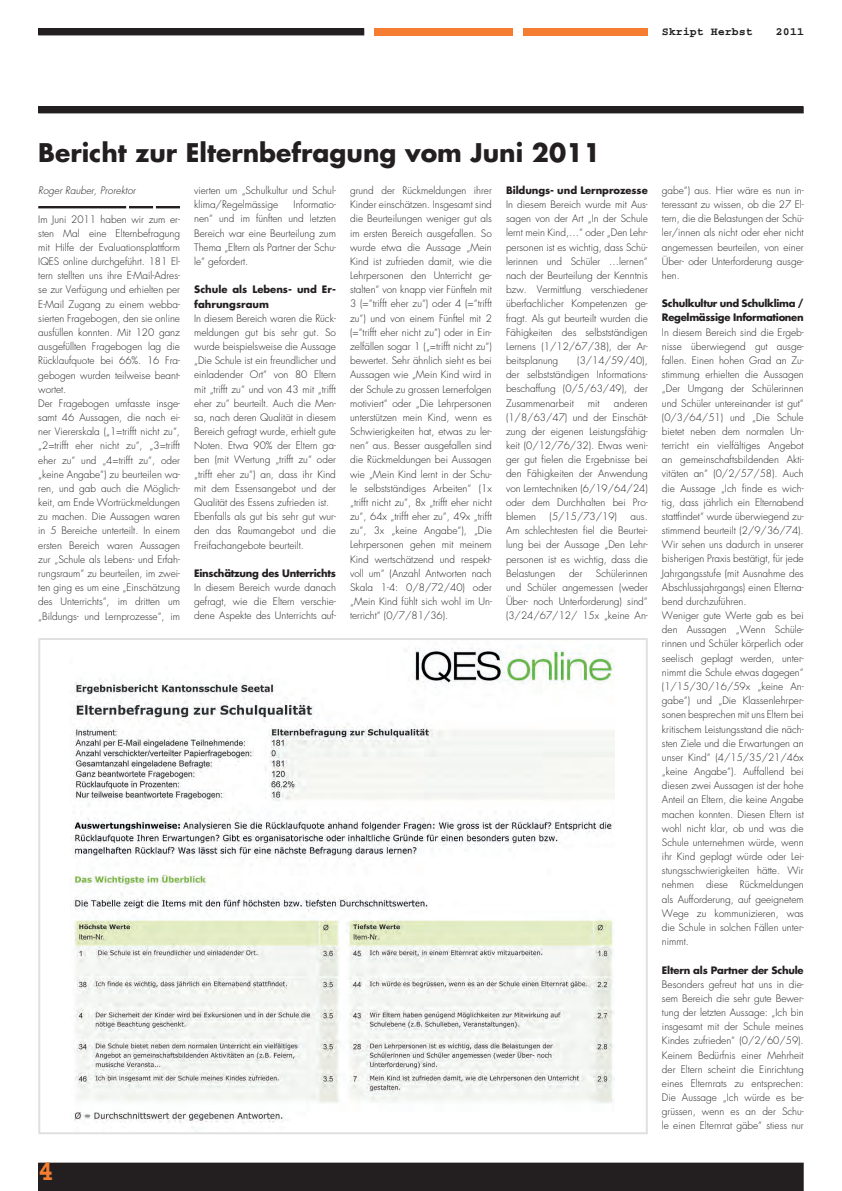
<style>
.page{position:relative;width:842px;height:1191px;background:#fff}
.page>*{position:absolute;margin:0;border:0;box-sizing:border-box;transform-origin:0 0}
.t1{font:700 28px "Courier HP";color:#f47d31}
.t2{font:700 25px "Futura Std";color:#231f20}
.t3{font:700 11px "Courier HP";color:#231f20;scale:1.06 1}
.t4{font:300 10px/14.2px "Futura Std";color:#231f20;text-align:justify}
.t5{font:700 10px/14.2px "Futura Std";letter-spacing:-.025em;color:#231f20}
.t6{font:700 10px/14.2px "Futura Std";color:#231f20}
.t7{font:700 10px "Futura Std";letter-spacing:-.005em;color:#231f20}
.t8{font:italic 300 10px "Futura Std";color:#231f20}
</style>
<div class="page">
<img style="left:70px;top:646px;width:545px;height:482px">
<div style="left:38px;top:638px;width:610px;height:496px;border:2px solid #e0e0e0"></div>
<div style="left:38px;top:206px;width:88px;height:2px;border:1px solid #231f20"></div>
<div style="left:129px;top:206px;width:24px;height:2px;border:1px solid #231f20"></div>
<svg style="left:129px;top:207px;width:27px;height:1px"></svg>
<div style="left:156px;top:206px;width:24px;height:2px;border:1px solid #231f20"></div>
<div style="left:38px;top:1162px;width:766px;height:29px;background:#231f20"></div>
<div style="left:39px;top:29px;width:325px;height:6px;background:#231f20"></div>
<div style="left:38px;top:28px;width:326px;height:7px;border:1px solid #231f20"></div>
<div style="left:523px;top:28px;width:125px;height:7px;background:#f47d31"></div>
<div style="left:374px;top:28px;width:139px;height:7px;background:#f47d31"></div>
<div style="left:39px;top:107px;width:764px;height:6px;background:#231f20"></div>
<div style="left:38px;top:106px;width:766px;height:7px;border:1px solid #231f20"></div>
<p class="t3" style="left:662px;top:26px;width:87px">Skript Herbst</p>
<p class="t3" style="left:776px;top:26px;width:28px">2011</p>
<h2 class="t2" style="left:38px;top:136px;width:564px">Bericht zur Elternbefragung vom Juni 2011</h2>
<p class="t8" style="left:38px;top:184px;width:99px">Roger Rauber, Prorektor</p>
<p class="t4" style="left:38px;top:212px;width:143px;text-align:left">Im Juni 2011 haben wir zum er&shy;sten Mal eine Elternbefragung mit Hilfe der Evaluationsplattform<br>IQES online durchgeführt. 181 El&shy;tern stellten uns ihre E-Mail-Adres&shy;se zur Verfügung und erhielten per<br>E-Mail Zugang zu einem webba&shy;sierten Fragebogen, den sie online ausfüllen konnten. Mit 120 ganz ausgefüllten Fragebogen lag die<br>Rücklaufquote bei 66%. 16 Fra&shy;gebogen wurden teilweise beant&shy;wortet.<br>Der Fragebogen umfasste insge&shy;samt 46 Aussagen, die nach ei&shy;ner Viererskala („1=trifft nicht zu“, „2=trifft eher nicht zu“, „3=trifft eher zu“ und „4=trifft zu“, oder „keine Angabe“) zu beurteilen wa&shy;ren, und gab auch die Möglich&shy;keit, am Ende Wortrückmeldungen zu machen. Die Aussagen waren in 5 Bereiche unterteilt. In einem ersten Bereich waren Aussagen zur „Schule als Lebens- und Erfah&shy;rungsraum“ zu beurteilen, im zwei&shy;ten ging es um eine „Einschätzung des Unterrichts“, im dritten um „Bildungs- und Lernprozesse“, im</p>
<p class="t4" style="left:350px;top:184px;width:143px">grund der Rückmeldungen ihrer Kinder einschätzen. Insgesamt sind die Beurteilungen weniger gut als im ersten Bereich ausgefallen. So wurde etwa die Aussage „Mein Kind ist zufrieden damit, wie die Lehrpersonen den Unterricht ge&shy;stalten“ von knapp vier Fünfteln mit 3 (=“trifft eher zu“) oder 4 (=“trifft zu“) und von einem Fünftel mit 2 (=“trifft eher nicht zu“) oder in Ein&shy;zelfällen sogar 1 („=trifft nicht zu“) bewertet. Sehr ähnlich sieht es bei Aussagen wie „Mein Kind wird in der Schule zu grossen Lernerfolgen motiviert“ oder „Die Lehrpersonen unterstützen mein Kind, wenn es Schwierigkeiten hat, etwas zu ler&shy;nen“ aus. Besser ausgefallen sind die Rückmeldungen bei Aussagen wie „Mein Kind lernt in der Schu&shy;le selbstständiges Arbeiten“ (1x „trifft nicht zu“, 8x „trifft eher nicht zu“, 64x „trifft eher zu“, 49x „trifft zu“, 3x „keine Angabe“), „Die Lehrpersonen gehen mit meinem Kind wertschätzend und respekt&shy;voll um“ (Anzahl Antworten nach Skala 1-4: 0/8/72/40) oder „Mein Kind fühlt sich wohl im Un&shy;terricht“ (0/7/81/36).</p>
<p class="t7" style="left:506px;top:183px;width:143px">Bildungs- und Lernprozesse</p>
<p class="t4" style="left:194px;top:184px;width:143px">vierten um „Schulkultur und Schul&shy;klima/Regelmässige</p>
<p class="t4" style="left:506px;top:198px;width:143px">In diesem Bereich wurde mit Aus&shy;sagen von der Art „In der Schule lernt mein Kind,…“ oder „Den Lehr&shy;personen ist es wichtig, dass Schü&shy;lerinnen und Schüler …lernen“ nach der Beurteilung der Kenntnis bzw. Vermittlung verschiedener überfachlicher Kompetenzen ge&shy;fragt. Als gut beurteilt wurden die Fähigkeiten des selbstständigen Lernens (1/12/67/38), der Ar&shy;beitsplanung</p>
<p class="t4" style="left:194px;top:198px;width:143px;text-indent:99px">Informatio&shy;nen“ und im fünften und letzten Bereich war eine Beurteilung zum Thema „Eltern als Partner der Schu&shy;le“ gefordert.</p>
<p class="t6" style="left:194px;top:282px;width:143px">Schule als Lebens- und Er&shy;fahrungsraum</p>
<p class="t4" style="left:194px;top:311px;width:143px;text-align:left">In diesem Bereich waren die Rück&shy;meldungen gut bis sehr gut. So wurde beispielsweise die Aussage „Die Schule ist ein freundlicher und einladender Ort“ von 80 Eltern mit „trifft zu“ und von 43 mit „trifft eher zu“ beurteilt. Auch die Men&shy;sa, nach deren Qualität in diesem<br>Bereich gefragt wurde, erhielt gute<br>Noten. Etwa 90% der Eltern ga&shy;ben (mit Wertung „trifft zu“ oder „trifft eher zu“) an, dass ihr Kind mit dem Essensangebot und der<br>Qualität des Essens zufrieden ist.<br>Ebenfalls als gut bis sehr gut wur&shy;den das Raumangebot und die<br>Freifachangebote beurteilt.</p>
<p class="t5" style="left:194px;top:566px;width:143px">Einschätzung des Unterrichts</p>
<p class="t4" style="left:194px;top:580px;width:143px">In diesem Bereich wurde danach gefragt, wie die Eltern verschie&shy;dene Aspekte des Unterrichts auf-</p>
<p class="t4" style="left:506px;top:353px;width:143px;text-indent:71px">(3/14/59/40), der selbstständigen Informations&shy;beschaffung (0/5/63/49), der Zusammenarbeit</p>
<p class="t4" style="left:506px;top:396px;width:143px;text-indent:108px">anderen (1/8/63/47) und der Einschät&shy;zung der eigenen Leistungsfähig&shy;keit (0/12/76/32). Etwas weni&shy;ger gut fielen die Ergebnisse bei den Fähigkeiten der Anwendung von Lerntechniken (6/19/64/24) oder dem Durchhalten bei Pro&shy;blemen</p>
<p class="t4" style="left:588px;top:396px;width:13px">mit</p>
<p class="t4" style="left:550px;top:509px;width:69px">(5/15/73/19)</p>
<p class="t4" style="left:506px;top:509px;width:143px;text-indent:125px">aus.<br>Am schlechtesten fiel die Beurtei&shy;lung bei der Aussage „Den Lehr&shy;personen ist es wichtig, dass die Belastungen</p>
<p class="t4" style="left:506px;top:566px;width:143px;text-indent:90px">Schülerinnen und Schüler angemessen (weder Über- noch Unterforderung) sind“ (3/24/67/12/ 15x „keine An-</p>
<p class="t4" style="left:569px;top:566px;width:15px">der</p>
<h1 class="t1" style="left:38px;top:1155px;width:18px">4</h1>
<p class="t4" style="left:662px;top:183px;width:143px">gabe“) aus. Hier wäre es nun in&shy;teressant zu wissen, ob die 27 El&shy;tern, die die Belastungen der Schü&shy;ler/innen als nicht oder eher nicht angemessen beurteilen, von einer Über- oder Unterforderung ausge&shy;hen.</p>
<p class="t5" style="left:662px;top:296px;width:143px">Schulkultur und Schulklima /<br>Regelmässige Informationen</p>
<p class="t4" style="left:662px;top:325px;width:143px;text-align:left">In diesem Bereich sind die Ergeb&shy;nisse überwiegend gut ausge&shy;fallen. Einen hohen Grad an Zu&shy;stimmung erhielten die Aussagen „Der Umgang der Schülerinnen und Schüler untereinander ist gut“ (0/3/64/51) und „Die Schule bietet neben dem normalen Un&shy;terricht ein vielfältiges Angebot an gemeinschaftsbildenden Akti&shy;vitäten an“ (0/2/57/58). Auch die Aussage „Ich finde es wich&shy;tig, dass jährlich ein Elternabend stattfindet“ wurde überwiegend zu&shy;stimmend beurteilt (2/9/36/74).<br>Wir sehen uns dadurch in unserer bisherigen Praxis bestätigt, für jede<br>Jahrgangsstufe (mit Ausnahme des<br>Abschlussjahrgangs) einen Elterna&shy;bend durchzuführen.<br>Weniger gute Werte gab es bei den Aussagen „Wenn Schüle&shy;rinnen und Schüler körperlich oder seelisch geplagt werden, unter&shy;nimmt die Schule etwas dagegen“ (1/15/30/16/59x „keine An&shy;gabe“) und „Die Klassenlehrper&shy;sonen besprechen mit uns Eltern bei kritischem Leistungsstand die näch&shy;sten Ziele und die Erwartungen an unser Kind“ (4/15/35/21/46x „keine Angabe“). Auffallend bei diesen zwei Aussagen ist der hohe<br>Anteil an Eltern, die keine Angabe machen konnten. Diesen Eltern ist wohl nicht klar, ob und was die<br>Schule unternehmen würde, wenn ihr Kind geplagt würde oder Lei&shy;stungsschwierigkeiten hätte. Wir nehmen diese Rückmeldungen als Aufforderung, auf geeignetem<br>Wege zu kommunizieren, was die Schule in solchen Fällen unter&shy;nimmt.</p>
<p class="t5" style="left:662px;top:962px;width:143px">Eltern als Partner der Schule</p>
<p class="t4" style="left:662px;top:977px;width:143px">Besonders gefreut hat uns in die&shy;sem Bereich die sehr gute Bewer&shy;tung der letzten Aussage: „Ich bin insgesamt mit der Schule meines Kindes zufrieden“ (0/2/60/59).<br>Keinem Bedürfnis einer Mehrheit der Eltern scheint die Einrichtung eines Elternrats zu entsprechen:<br>Die Aussage „Ich würde es be&shy;grüssen, wenn es an der Schu&shy;le einen Elternrat gäbe“ stiess nur</p>
</div>
